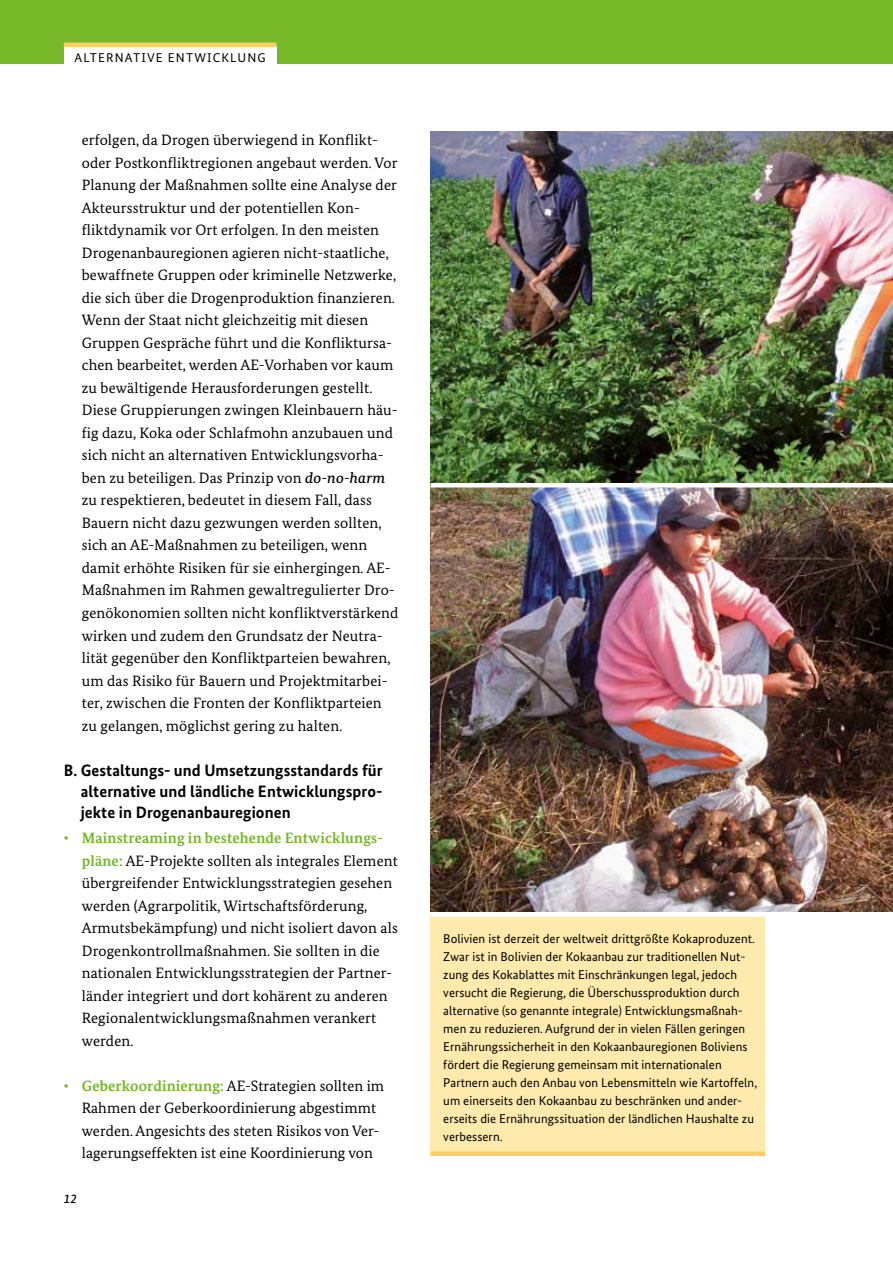
<style>
.page{position:relative;width:893px;height:1263px;background:#fff}
.page>*{position:absolute;margin:0;border:0;box-sizing:border-box;transform-origin:0 0}
.t1{font:700 16.5px/21px "Bundes Sans";letter-spacing:.005em;color:#000;text-align:justify}
.t2{font:15px/22.5px "Bundes Serif";letter-spacing:.01em;color:#000}
.t3{font:12.75px/18px "Bundes Sans";letter-spacing:.005em;color:#000}
.t4{font:12.75px "Bundes Sans";letter-spacing:.09em;color:#000}
.t5{font:italic 500 12.75px "Bundes Sans";color:#000}
.s1{font-weight:500;font-style:italic}
.s2{font-weight:700;color:#76b828}
</style>
<div class="page">
<div style="left:0;top:0;width:893px;height:63px;background:#76b828"></div>
<div style="left:431px;top:913px;width:334px;height:242px;background:#ffeaad"></div>
<div style="left:431px;top:1151px;width:334px;height:5px;background:#fece60"></div>
<img style="left:431px;top:132px;width:462px;height:779px">
<hr style="left:431px;top:483px;width:462px;height:4px;background:#fff">
<div style="left:431px;top:912px;width:462px;height:5px;background:#fff"></div>
<div style="left:64px;top:46px;width:212px;height:23px;background:#fff"></div>
<hr style="left:64px;top:43px;width:212px;height:4px;background:#fece60">
<p class="t4" style="left:74px;top:50px;width:191px">alternative Entwicklung</p>
<p class="t2" style="left:82px;top:129px;width:318px">erfolgen, da Drogen überwiegend in Konflikt&shy;oder Postkonfliktregionen angebaut werden. Vor Planung der Maßnahmen sollte eine Analyse der Akteursstruktur und der potentiellen Kon&shy;fliktdynamik vor Ort erfolgen. In den meisten Drogenanbauregionen agieren nicht-staatliche, bewaffnete Gruppen oder kriminelle Netzwerke, die sich über die Drogenproduktion finanzieren.<br>Wenn der Staat nicht gleichzeitig mit diesen Gruppen Gespräche führt und die Konfliktursa&shy;chen bearbeitet, werden AE-Vorhaben vor kaum zu bewältigende Herausforderungen gestellt.<br>Diese Gruppierungen zwingen Kleinbauern häu&shy;fig dazu, Koka oder Schlafmohn anzubauen und sich nicht an alternativen Entwicklungsvorha&shy;ben zu beteiligen. Das Prinzip von <span class="s1">do-no-harm </span>zu respektieren, bedeutet in diesem Fall, dass Bauern nicht dazu gezwungen werden sollten, sich an AE-Maßnahmen zu beteiligen, wenn damit erhöhte Risiken für sie einhergingen. AE-Maßnahmen im Rahmen gewaltregulierter Dro&shy;genökonomien sollten nicht konfliktverstärkend wirken und zudem den Grundsatz der Neutra&shy;lität gegenüber den Konfliktparteien bewahren, um das Risiko für Bauern und Projektmitarbei&shy;ter, zwischen die Fronten der Konfliktparteien zu gelangen, möglichst gering zu halten.</p>
<p class="t1" style="left:81px;top:759px;width:304px;text-indent:-17px">B. Gestaltungs- und Umsetzungsstandards für alternative und ländliche Entwicklungspro&shy;jekte in Drogenanbauregionen</p>
<p class="t2" style="left:82px;top:826px;width:318px;text-indent:-18px"><span class="s2">• Mainstreaming in bestehende Entwicklungs&shy;pläne:</span> AE-Projekte sollten als integrales Element übergreifender Entwicklungsstrategien gesehen werden (Agrarpolitik, Wirtschaftsförderung, Armutsbekämpfung) und nicht isoliert davon als Drogenkontrollmaßnahmen. Sie sollten in die nationalen Entwicklungsstrategien der Partner&shy;länder integriert und dort kohärent zu anderen Regionalentwicklungsmaßnahmen verankert werden.</p>
<p class="t2" style="left:82px;top:1074px;width:304px;text-indent:-18px"><span class="s2">• Geberkoordinierung:</span> AE-Strategien sollten im Rahmen der Geberkoordinierung abgestimmt werden. Angesichts des steten Risikos von Ver&shy;lagerungseffekten ist eine Koordinierung von</p>
<p class="t5" style="left:64px;top:1191px;width:15px">12</p>
<p class="t3" style="left:443px;top:930px;width:315px">Bolivien ist derzeit der weltweit drittgrößte Kokaproduzent.<br>Zwar ist in Bolivien der Kokaanbau zur traditionellen N ut&shy;zung des Kokablattes mit Einschränkungen legal, jedoch versucht die Regierung, die Überschussproduktion durch alternative (so genannte integrale) Entwicklungsmaßnah&shy;men zu reduzieren. Aufgrund der in vielen Fällen geringen Ernährungssicherheit in den Kokaanbauregionen Boliviens fördert die Regierung gemeinsam mit internationalen Partnern auch den Anbau von Lebensmitteln wie Kartoffeln, um einerseits den Kokaanbau zu beschränken und ander&shy;erseits die Ernährungssituation der ländlichen Haushalte zu verbessern.</p>
</div>
